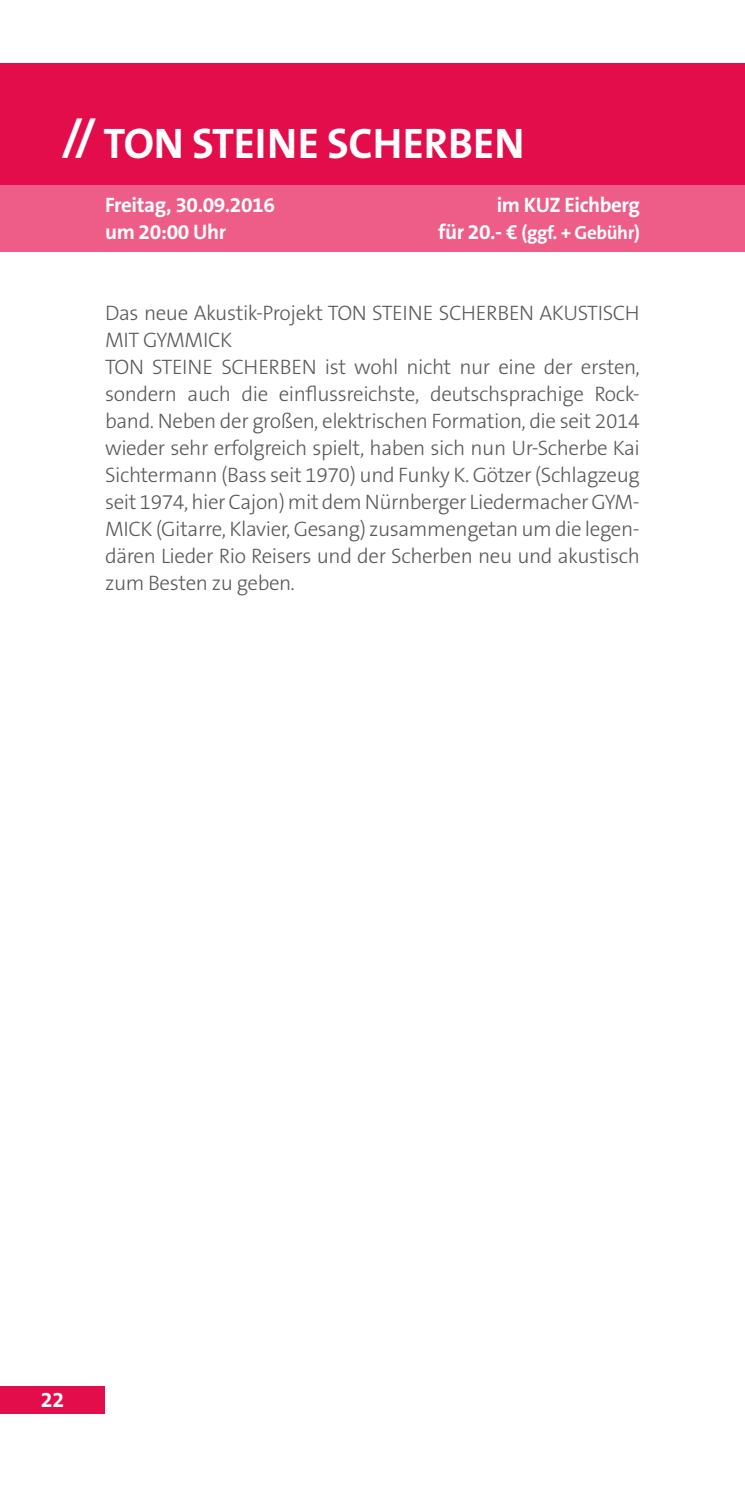
<style>
.page{position:relative;width:745px;height:1489px;background:#fff}
.page>*{position:absolute;margin:0;border:0;box-sizing:border-box;transform-origin:0 0}
.t1{font:700 43px "The Sans B Plus W7";letter-spacing:-.005em;color:#fff}
.t2{font:700 21.5px "The Sans B Plus W7";color:#fff}
.t3{font:300 21px/27px "The Sans B Plus W3";letter-spacing:-.02em;color:#5a5a5a}
.t4{font:700 21px/27px "The Sans B Plus W7";letter-spacing:-.02em;color:#fff}
.t5{font:700 19px "The Sans B Plus W7";letter-spacing:-.02em;color:#fff}
.s1{font-size:21px}
</style>
<div class="page">
<div style="left:0;top:1386px;width:105px;height:27px;background:#e40d4b"></div>
<div style="left:0;top:63px;width:744px;height:122px;background:#e40d4b"></div>
<div style="left:0;top:184px;width:744px;height:68px;background:#ed5d87"></div>
<h1 class="t1" style="left:62px;top:115px;width:463px">// TON STEINE SCHERBEN</h1>
<p class="t4" style="left:105px;top:191px;width:171px">Freitag, 30.09.2016 um 20:00 Uhr</p>
<p class="t4" style="left:496px;top:191px;width:144px">im KUZ Eichberg</p>
<p class="t5" style="left:438px;top:220px;width:203px"><span class="s1">für 20.- €</span> (ggf. + Gebühr)</p>
<p class="t3" style="left:105px;top:299px;width:536px">Das neue Akustik-Projekt TON STEINE SCHERBEN AKUSTISCH MIT GYMMICK<br>TON STEINE SCHERBEN ist wohl nicht nur eine der ersten, sondern auch die einflussreichste, deutschsprachige Rock&shy;band. Neben der großen, elektrischen Formation, die seit 2014 wieder sehr erfolgreich spielt, haben sich nun Ur-Scherbe Kai Sichtermann (Bass seit 1970) und Funky K. Götzer (Schlagzeug seit 1974, hier Cajon) mit dem Nürnberger Liedermacher GYM-MICK (Gitarre, Klavier, Gesang) zusammengetan um die legen&shy;dären Lieder Rio Reisers und der Scherben neu und akustisch zum Besten zu geben.</p>
<p class="t2" style="left:41px;top:1385px;width:25px">22</p>
</div>
